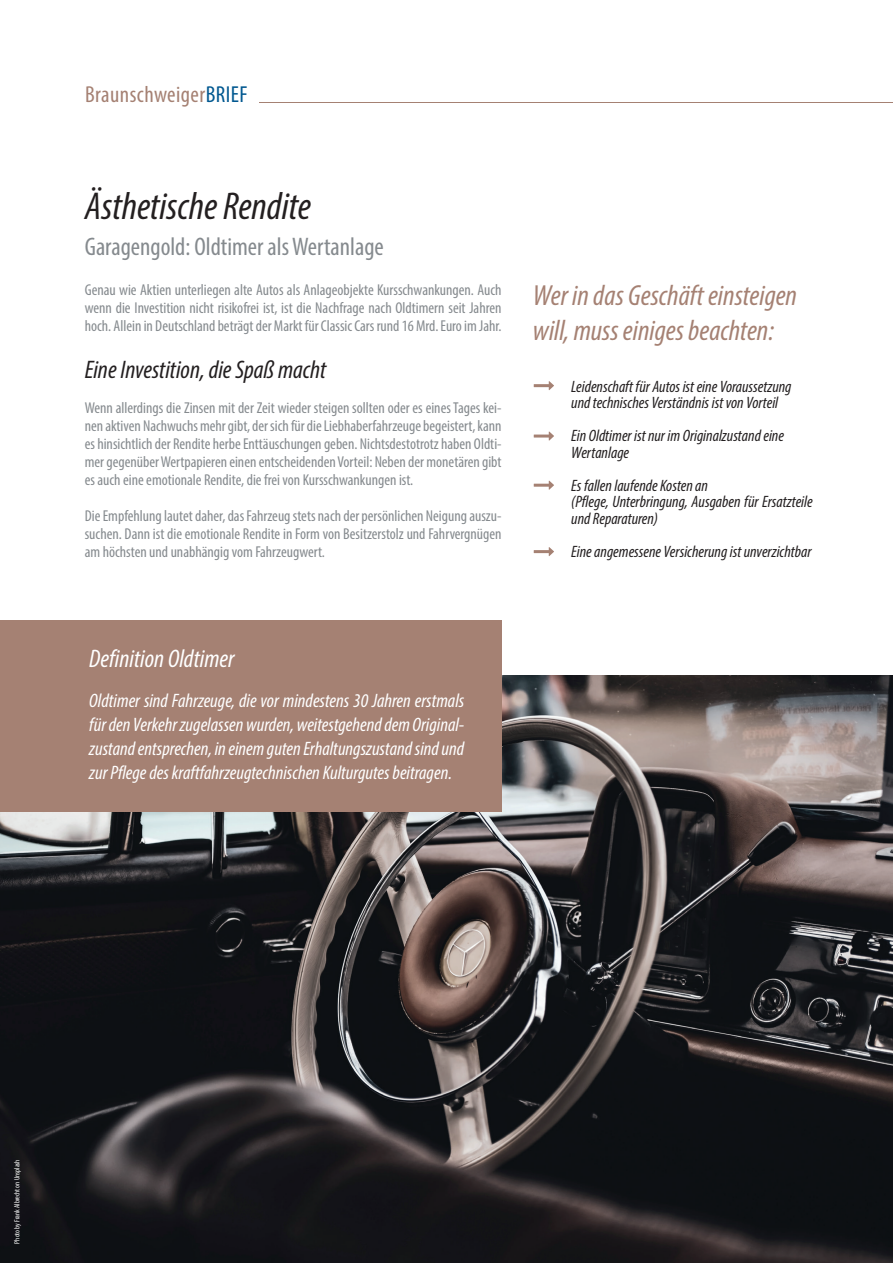
<style>
.page{position:relative;width:893px;height:1263px;background:#fff}
.page>*{position:absolute;margin:0;border:0;box-sizing:border-box;transform-origin:0 0}
.t1{font:italic condensed 39px "Myriad Pro";color:#231f20}
.t2{font:italic condensed 29.25px/35px "Myriad Pro";color:#a58173}
.t3{font:condensed 25.5px "Myriad Pro";color:#858a8e}
.t4{font:italic condensed 25.5px "Myriad Pro";color:#231f20}
.t5{font:italic condensed 25.5px "Myriad Pro";color:#fff}
.t6{font:condensed 23.25px "Myriad Pro";letter-spacing:.02em;color:#a58173}
.t7{font:italic condensed 19.5px/24px "Myriad Pro";color:#fff;text-align:justify}
.t8{font:italic condensed 16.5px/16.5px "Myriad Pro";color:#231f20}
.t9{font:condensed 15.75px/18px "Myriad Pro";color:#858a8e;text-align:justify}
.t10{font:condensed 7.5px "Myriad Pro";color:#fff}
.s1{color:#015890}
</style>
<div class="page">
<hr style="left:259px;top:102px;width:634px;height:1px;background:#a58173">
<img style="left:0;top:675px;width:893px;height:588px">
<svg style="left:534px;top:381px;width:20px;height:9px"></svg>
<svg style="left:534px;top:431px;width:20px;height:10px"></svg>
<svg style="left:534px;top:481px;width:20px;height:9px"></svg>
<svg style="left:534px;top:547px;width:20px;height:9px"></svg>
<div style="left:0;top:621px;width:502px;height:191px;background:#a58173"></div>
<h3 class="t6" style="left:85px;top:81px;width:164px">Braunschweiger<span class="s1">BRIEF</span></h3>
<h1 class="t1" style="left:85px;top:182px;width:228px">Ästhetische Rendite</h1>
<h3 class="t3" style="left:85px;top:232px;width:301px">Garagengold: Oldtimer als Wertanlage</h3>
<p class="t9" style="left:85px;top:280px;width:418px">Genau wie Aktien unterliegen alte Autos als Anlageobjekte Kursschwankungen. Auch wenn die Investition nicht risikofrei ist, ist die Nachfrage nach Oldtimern seit Jahren hoch. Allein in Deutschland beträgt der Markt für Classic Cars rund 16 Mrd. Euro im Jahr.</p>
<h3 class="t4" style="left:85px;top:354px;width:243px">Eine Investition, die Spaß macht</h3>
<p class="t9" style="left:85px;top:398px;width:418px">Wenn allerdings die Zinsen mit der Zeit wieder steigen sollten oder es eines Tages kei&shy;nen aktiven Nachwuchs mehr gibt, der sich für die Liebhaberfahrzeuge begeistert, kann es hinsichtlich der Rendite herbe Enttäuschungen geben. Nichtsdestotrotz haben Oldti&shy;mer gegenüber Wertpapieren einen entscheidenden Vorteil: Neben der monetären gibt es auch eine emotionale Rendite, die frei von Kursschwankungen ist.</p>
<p class="t9" style="left:85px;top:506px;width:418px">Die Empfehlung lautet daher, das Fahrzeug stets nach der persönlichen Neigung auszu&shy;suchen. Dann ist die emotionale Rendite in Form von Besitzerstolz und Fahrvergnügen am höchsten und unabhängig vom Fahrzeugwert.</p>
<h2 class="t2" style="left:533px;top:277px;width:266px">Wer in das Geschäft einsteigen will, muss einiges beachten:</h2>
<p class="t8" style="left:571px;top:378px;width:222px">Leidenschaft für Autos ist eine Voraussetzung und technisches Verständnis ist von Vorteil</p>
<p class="t8" style="left:571px;top:427px;width:214px">Ein Oldtimer ist nur im Originalzustand eine<br>Wertanlage</p>
<p class="t8" style="left:571px;top:477px;width:243px">Es fallen laufende Kosten an<br>(Pflege, Unterbringung, Ausgaben für Ersatzteile und Reparaturen)</p>
<p class="t8" style="left:571px;top:543px;width:242px">Eine angemessene Versicherung ist unverzichtbar</p>
<h3 class="t5" style="left:89px;top:643px;width:147px">Definition Oldtimer</h3>
<p class="t7" style="left:89px;top:689px;width:377px">Oldtimer sind Fahrzeuge, die vor mindestens 30 Jahren erstmals für den Verkehr zugelassen wurden, weitestgehend dem Original&shy;zustand entsprechen, in einem guten Erhaltungszustand sind und zur Pflege des kraftfahrzeugtechnischen Kulturgutes beitragen.</p>
<p class="t10" style="left:12px;top:1243px;width:86px;rotate:-90deg">Photo by Frank Albrecht on Unsplash</p>
</div>
